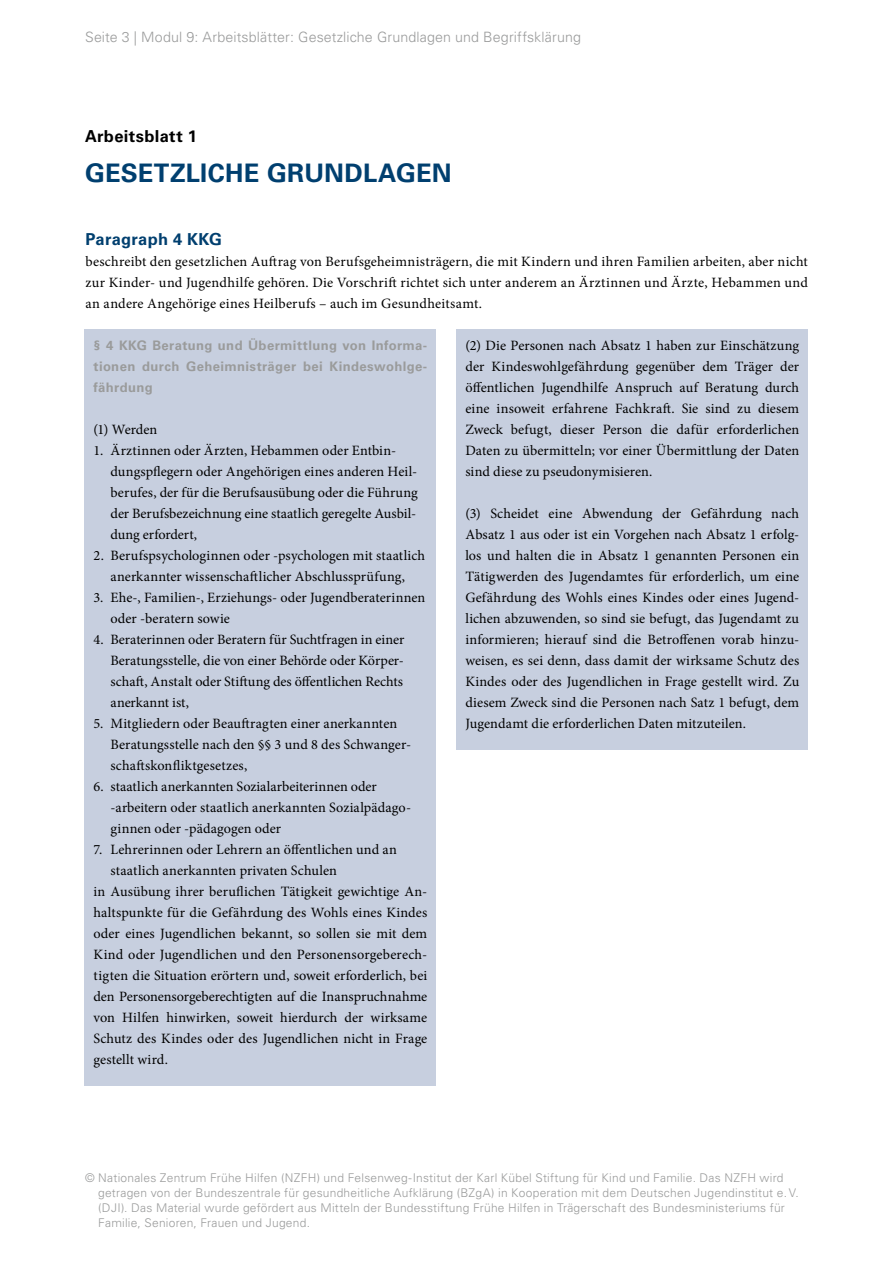
<style>
.page{position:relative;width:893px;height:1263px;background:#fff}
.page>*{position:absolute;margin:0;border:0;box-sizing:border-box;transform-origin:0 0}
.t1{font:700 25.5px "Univers LT Std";letter-spacing:.01em;color:#003f6f}
.t2{font:700 16.5px "Univers LT Std";letter-spacing:.02em;color:#000}
.t3{font:700 16.5px "Univers LT Std";letter-spacing:.015em;color:#003f6f}
.t4{font:14.25px/21px "Minion Pro";letter-spacing:.005em;color:#000;text-align:justify}
.t5{font:300 14.25px "Univers LT Std";letter-spacing:.01em;color:#9a9b9b}
.t6{font:700 13.2px/21px "Univers LT Std";letter-spacing:.025em;color:#9a9b9b;text-align:justify}
.t7{font:300 12px/15px "Univers LT Std";letter-spacing:.02em;color:#9a9b9b}
</style>
<div class="page">
<div style="left:85px;top:329px;width:351px;height:756px;background:#c7cfdf"></div>
<div style="left:457px;top:329px;width:351px;height:420px;background:#c7cfdf"></div>
<p class="t5" style="left:85px;top:29px;width:497px">Seite 3 | Modul 9: Arbeitsblätter: Gesetzliche Grundlagen und Begriffsklärung</p>
<p class="t2" style="left:85px;top:127px;width:113px">Arbeitsblatt 1</p>
<h1 class="t1" style="left:85px;top:158px;width:368px">GESETZLICHE GRUNDLAGEN</h1>
<p class="t3" style="left:86px;top:230px;width:138px">Paragraph 4 KKG</p>
<p class="t4" style="left:86px;top:251px;width:724px">beschreibt den gesetzlichen Auftrag von Berufsgeheimnisträgern, die mit Kindern und ihren Familien arbeiten, aber nicht zur Kinder- und Jugendhilfe gehören. Die Vorschrift richtet sich unter anderem an Ärztinnen und Ärzte, Hebammen und an andere Angehörige eines Heilberufs – auch im Gesundheitsamt.</p>
<p class="t6" style="left:94px;top:335px;width:335px">§ 4 KKG Beratung und Übermittlung von Informa&shy;tionen durch Geheimnisträger bei Kindeswohlge&shy;fährdung</p>
<p class="t4" style="left:94px;top:419px;width:65px">(1) Werden</p>
<p class="t4" style="left:111px;top:440px;width:309px;text-align:left;text-indent:-17px">1. Ärztinnen oder Ärzten, Hebammen oder Entbin&shy;dungspflegern oder Angehörigen eines anderen Heil&shy;berufes, der für die Berufsausübung oder die Führung der Berufsbezeichnung eine staatlich geregelte Ausbil&shy;dung erfordert,</p>
<p class="t4" style="left:94px;top:545px;width:333px;text-align:center">2. Berufspsychologinnen oder -psychologen mit staatlich anerkannter wissenschaftlicher Abschlussprüfung,</p>
<p class="t4" style="left:111px;top:587px;width:316px;text-indent:-17px">3. Ehe-, Familien-, Erziehungs- oder Jugendberaterinnen oder -beratern sowie</p>
<p class="t4" style="left:111px;top:629px;width:295px;text-indent:-17px">4. Beraterinnen oder Beratern für Suchtfragen in einer Beratungsstelle, die von einer Behörde oder Körper&shy;schaft, Anstalt oder Stiftung des öffentlichen Rechts anerkannt ist,</p>
<p class="t4" style="left:111px;top:713px;width:302px;text-align:left;text-indent:-17px">5. Mitgliedern oder Beauftragten einer anerkannten<br>Beratungsstelle nach den §§ 3 und 8 des Schwanger&shy;schaftskonfliktgesetzes,</p>
<p class="t4" style="left:111px;top:776px;width:302px;text-align:left;text-indent:-17px">6. staatlich anerkannten Sozialarbeiterinnen oder -arbeitern oder staatlich anerkannten Sozialpädago&shy;ginnen oder -pädagogen oder</p>
<p class="t4" style="left:94px;top:839px;width:305px">7. Lehrerinnen oder Lehrern an öffentlichen und an</p>
<p class="t4" style="left:111px;top:860px;width:228px">staatlich anerkannten privaten Schulen</p>
<p class="t4" style="left:94px;top:881px;width:335px">in Ausübung ihrer beruflichen Tätigkeit gewichtige An-</p>
<p class="t4" style="left:94px;top:902px;width:335px">haltspunkte für die Gefährdung des Wohls eines Kindes</p>
<p class="t4" style="left:94px;top:923px;width:335px">oder eines Jugendlichen bekannt, so sollen sie mit dem</p>
<p class="t4" style="left:94px;top:944px;width:335px">Kind oder Jugendlichen und den Personensorgeberech-</p>
<p class="t4" style="left:94px;top:965px;width:335px">tigten die Situation erörtern und, soweit erforderlich, bei</p>
<p class="t4" style="left:94px;top:986px;width:335px">den Personensorgeberechtigten auf die Inanspruchnahme</p>
<p class="t4" style="left:94px;top:1007px;width:335px">von Hilfen hinwirken, soweit hierdurch der wirksame</p>
<p class="t4" style="left:94px;top:1028px;width:335px">Schutz des Kindes oder des Jugendlichen nicht in Frage</p>
<p class="t4" style="left:94px;top:1049px;width:76px">gestellt wird.</p>
<p class="t4" style="left:465px;top:335px;width:335px">(2) Die Personen nach Absatz 1 haben zur Einschätzung der Kindeswohlgefährdung gegenüber dem Träger der öffentlichen Jugendhilfe Anspruch auf Beratung durch eine insoweit erfahrene Fachkraft. Sie sind zu diesem Zweck befugt, dieser Person die dafür erforderlichen Daten zu übermitteln; vor einer Übermittlung der Daten sind diese zu pseudonymisieren.</p>
<p class="t4" style="left:465px;top:503px;width:335px">(3) Scheidet eine Abwendung der Gefährdung nach Absatz 1 aus oder ist ein Vorgehen nach Absatz 1 erfolg&shy;los und halten die in Absatz 1 genannten Personen ein Tätigwerden des Jugendamtes für erforderlich, um eine Gefährdung des Wohls eines Kindes oder eines Jugend&shy;lichen abzuwenden, so sind sie befugt, das Jugendamt zu informieren; hierauf sind die Betroffenen vorab hinzu&shy;weisen, es sei denn, dass damit der wirksame Schutz des Kindes oder des Jugendlichen in Frage gestellt wird. Zu diesem Zweck sind die Personen nach Satz 1 befugt, dem Jugendamt die erforderlichen Daten mitzuteilen.</p>
<p class="t7" style="left:98px;top:1170px;width:702px;text-indent:-13px">© Nationales Zentrum Frühe Hilfen (NZFH) und Felsenweg-Institut der Karl Kübel Stiftung für Kind und Familie. Das NZFH wird getragen von der Bundeszentrale für gesundheitliche Aufklärung (BZgA) in Kooperation mit dem Deutschen Jugendinstitut e.V. (DJI). Das Material wurde gefördert aus Mitteln der Bundesstiftung Frühe Hilfen in Trägerschaft des Bundesministeriums für Familie, Senioren, Frauen und Jugend.</p>
</div>
